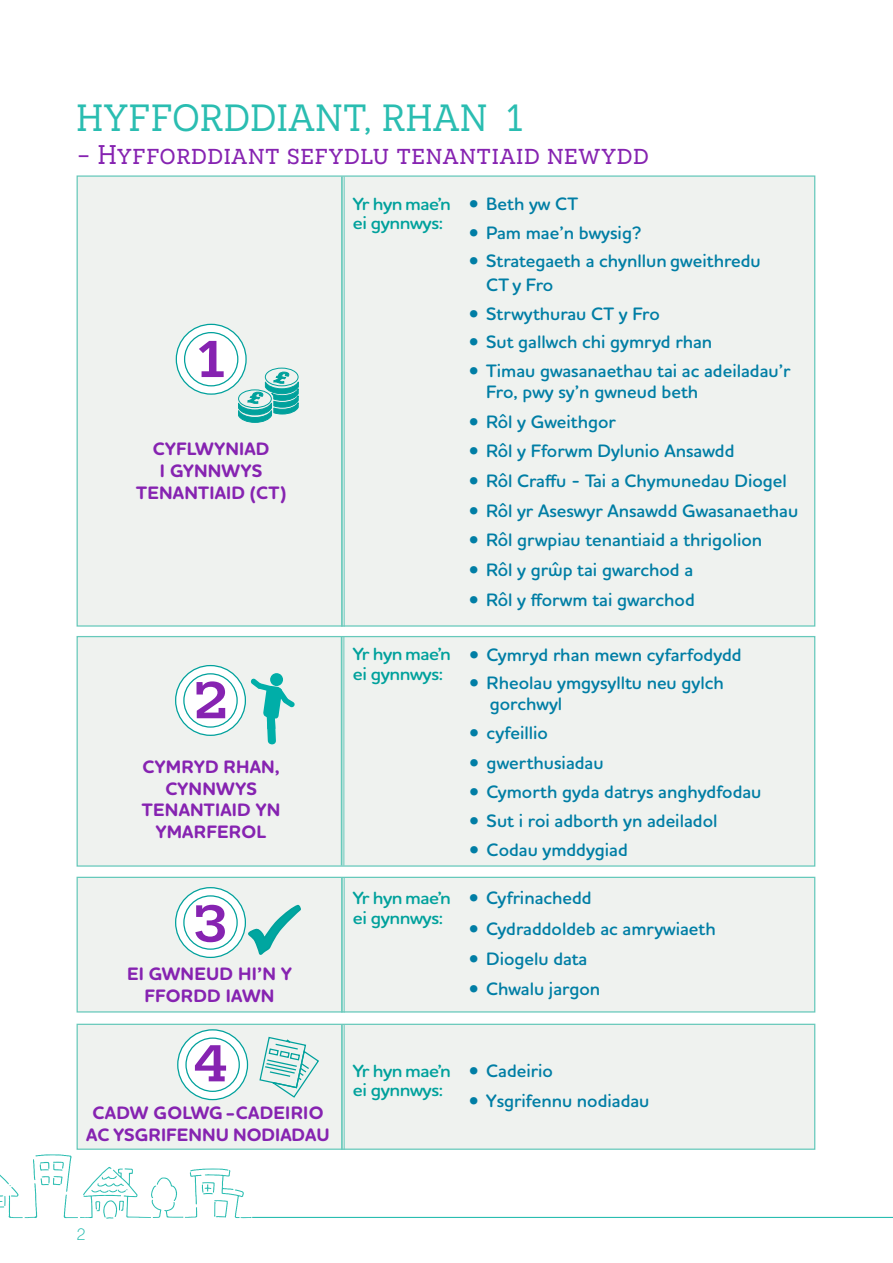
<style>
.page{position:relative;width:893px;height:1263px;background:#fff}
.page>*{position:absolute;margin:0;border:0;box-sizing:border-box;transform-origin:0 0}
.chapter_heading{font:500 64.5px "Novecentoslab";color:#8623b1;scale:1.16 1}
.chapter_heading-2{font:37.95px "Novecentoslab";letter-spacing:.02em;color:#2abdb1}
.chapter_heading-3{font:27px "Novecentoslab";letter-spacing:.025em;color:#8623b1}
.Houschka_Rounded_lig{font:600 18.3px/21px "Houschka Rounded";color:#007ea5}
.Houschka_Rounded_lig-2{font:700 18.3px/21.9px "Houschka Rounded";letter-spacing:.015em;color:#8623b1;text-align:center}
.Houschka_Rounded_lig-3{font:600 17.85px/19.5px "Houschka Rounded";letter-spacing:-.025em;color:#00a19c;scale:1.06 1}
.t1{font:15.75px "Shree Dev 0714";color:#2abdb1}
</style>
<div class="page">
<div style="left:77px;top:1024px;width:738px;height:126px;background:#eff2ef;border:1px solid #67c9bb"></div>
<div style="left:77px;top:175px;width:738px;height:452px;background:#eff2ef;border:1px solid #67c9bb"></div>
<div style="left:77px;top:636px;width:738px;height:231px;background:#eff2ef;border:1px solid #67c9bb"></div>
<div style="left:77px;top:877px;width:738px;height:135px;background:#eff2ef;border:1px solid #67c9bb"></div>
<hr style="left:252px;top:1217px;width:641px;height:1px;background:#2abdb1">
<svg style="left:0;top:1154px;width:252px;height:64px"></svg>
<svg style="left:176px;top:665px;width:69px;height:70px"></svg>
<div style="left:175px;top:665px;width:71px;height:71px;border:1px solid #00a19c;border-radius:50%"></div>
<div style="left:184px;top:674px;width:53px;height:53px;background:#fff;border-radius:50%"></div>
<div style="left:183px;top:673px;width:55px;height:55px;border:1px solid #00a19c;border-radius:50%"></div>
<svg style="left:178px;top:1030px;width:69px;height:69px"></svg>
<div style="left:177px;top:1029px;width:71px;height:71px;border:1px solid #00a19c;border-radius:50%"></div>
<div style="left:186px;top:1038px;width:53px;height:53px;background:#fff;border-radius:50%"></div>
<div style="left:185px;top:1037px;width:55px;height:55px;border:1px solid #00a19c;border-radius:50%"></div>
<svg style="left:176px;top:888px;width:69px;height:69px"></svg>
<div style="left:175px;top:887px;width:71px;height:71px;border:1px solid #00a19c;border-radius:50%"></div>
<div style="left:184px;top:896px;width:53px;height:53px;background:#fff;border-radius:50%"></div>
<div style="left:183px;top:895px;width:55px;height:55px;border:1px solid #00a19c;border-radius:50%"></div>
<svg style="left:176px;top:324px;width:70px;height:70px"></svg>
<div style="left:176px;top:324px;width:71px;height:71px;border:1px solid #00a19c;border-radius:50%"></div>
<div style="left:185px;top:333px;width:53px;height:53px;background:#fff;border-radius:50%"></div>
<div style="left:184px;top:332px;width:54px;height:54px;border:1px solid #00a19c;border-radius:50%"></div>
<hr style="left:344px;top:176px;width:1px;height:451px;background:#67c9bb">
<hr style="left:341px;top:176px;width:2px;height:451px;background:#67c9bb">
<hr style="left:344px;top:636px;width:1px;height:229px;background:#67c9bb">
<hr style="left:341px;top:636px;width:1px;height:229px;background:#67c9bb">
<hr style="left:344px;top:877px;width:1px;height:135px;background:#67c9bb">
<hr style="left:341px;top:877px;width:2px;height:135px;background:#67c9bb">
<hr style="left:344px;top:1025px;width:1px;height:125px;background:#67c9bb">
<hr style="left:341px;top:1025px;width:2px;height:125px;background:#67c9bb">
<svg style="left:248px;top:904px;width:53px;height:51px"></svg>
<div style="left:270px;top:673px;width:13px;height:13px;background:#00aea8;border-radius:50%"></div>
<svg style="left:251px;top:678px;width:44px;height:67px"></svg>
<div style="left:265px;top:368px;width:34px;height:18px;border:1px solid #00a19c;border-radius:50%"></div>
<svg style="left:238px;top:372px;width:61px;height:51px"></svg>
<svg style="left:259px;top:1036px;width:60px;height:62px"></svg>
<p class="chapter_heading-2" style="left:77px;top:96px;width:448px">HYFFORDDIANT, RHAN 1</p>
<p class="chapter_heading-3" style="left:77px;top:139px;width:574px">- Hyfforddiant sefydlu tenantiaid newydd</p>
<p class="chapter_heading" style="left:196px;top:316px;width:27px">1</p>
<p class="Houschka_Rounded_lig-2" style="left:136px;top:438px;width:152px">CYFLWYNIAD<br>I GYNNWYS<br>TENANTIAID (CT)</p>
<p class="chapter_heading" style="left:194px;top:658px;width:31px">2</p>
<p class="Houschka_Rounded_lig-2" style="left:142px;top:756px;width:140px">CYMRYD RHAN,<br>CYNNWYS<br>TENANTIAID YN<br>YMARFEROL</p>
<p class="chapter_heading" style="left:193px;top:881px;width:32px">3</p>
<p class="Houschka_Rounded_lig-2" style="left:127px;top:963px;width:166px">EI GWNEUD HI’N Y<br>FFORDD IAWN</p>
<p class="chapter_heading" style="left:193px;top:1021px;width:32px">4</p>
<p class="Houschka_Rounded_lig-2" style="left:86px;top:1102px;width:245px">CADW GOLWG – CADEIRIO<br>AC YSGRIFENNU NODIADAU</p>
<p class="Houschka_Rounded_lig-3" style="left:353px;top:194px;width:94px">Yr hyn mae’n ei gynnwys:</p>
<p class="Houschka_Rounded_lig-3" style="left:353px;top:644px;width:94px">Yr hyn mae’n ei gynnwys:</p>
<p class="Houschka_Rounded_lig-3" style="left:353px;top:888px;width:94px">Yr hyn mae’n ei gynnwys:</p>
<p class="Houschka_Rounded_lig" style="left:469px;top:193px;width:110px">• Beth yw CT</p>
<p class="Houschka_Rounded_lig" style="left:469px;top:222px;width:174px">• Pam mae’n bwysig?</p>
<p class="Houschka_Rounded_lig" style="left:469px;top:250px;width:293px">• Strategaeth a chynllun gweithredu</p>
<p class="Houschka_Rounded_lig" style="left:486px;top:274px;width:69px">CT y Fro</p>
<p class="Houschka_Rounded_lig" style="left:469px;top:303px;width:192px">• Strwythurau CT y Fro</p>
<p class="Houschka_Rounded_lig" style="left:469px;top:331px;width:244px">• Sut gallwch chi gymryd rhan</p>
<p class="Houschka_Rounded_lig" style="left:469px;top:360px;width:323px">• Timau gwasanaethau tai ac adeiladau’r</p>
<p class="Houschka_Rounded_lig" style="left:486px;top:381px;width:213px">Fro, pwy sy’n gwneud beth</p>
<p class="Houschka_Rounded_lig" style="left:469px;top:411px;width:148px">• Rôl y Gweithgor</p>
<p class="Houschka_Rounded_lig" style="left:469px;top:440px;width:267px">• Rôl y Fforwm Dylunio Ansawdd</p>
<p class="Houschka_Rounded_lig" style="left:469px;top:470px;width:319px">• Rôl Craffu - Tai a Chymunedau Diogel</p>
<p class="Houschka_Rounded_lig" style="left:469px;top:500px;width:331px">• Rôl yr Aseswyr Ansawdd Gwasanaethau</p>
<p class="Houschka_Rounded_lig" style="left:469px;top:529px;width:295px">• Rôl grwpiau tenantiaid a thrigolion</p>
<p class="Houschka_Rounded_lig" style="left:469px;top:559px;width:225px">• Rôl y grŵp tai gwarchod a</p>
<p class="Houschka_Rounded_lig" style="left:469px;top:589px;width:227px">• Rôl y fforwm tai gwarchod</p>
<p class="Houschka_Rounded_lig" style="left:470px;top:644px;width:274px">• Cymryd rhan mewn cyfarfodydd</p>
<p class="Houschka_Rounded_lig" style="left:490px;top:672px;width:235px;text-indent:-20px">• Rheolau ymgysylltu neu gylch gorchwyl</p>
<p class="Houschka_Rounded_lig" style="left:470px;top:722px;width:80px">• cyfeillio</p>
<p class="Houschka_Rounded_lig" style="left:470px;top:752px;width:135px">• gwerthusiadau</p>
<p class="Houschka_Rounded_lig" style="left:470px;top:781px;width:293px">• Cymorth gyda datrys anghydfodau</p>
<p class="Houschka_Rounded_lig" style="left:470px;top:810px;width:249px">• Sut i roi adborth yn adeiladol</p>
<p class="Houschka_Rounded_lig" style="left:470px;top:839px;width:160px">• Codau ymddygiad</p>
<p class="Houschka_Rounded_lig" style="left:469px;top:887px;width:124px">• Cyfrinachedd</p>
<p class="Houschka_Rounded_lig" style="left:469px;top:918px;width:248px">• Cydraddoldeb ac amrywiaeth</p>
<p class="Houschka_Rounded_lig" style="left:469px;top:948px;width:120px">• Diogelu data</p>
<p class="Houschka_Rounded_lig" style="left:469px;top:978px;width:133px">• Chwalu jargon</p>
<p class="Houschka_Rounded_lig-3" style="left:353px;top:1061px;width:94px">Yr hyn mae’n ei gynnwys:</p>
<p class="Houschka_Rounded_lig" style="left:469px;top:1060px;width:85px">• Cadeirio</p>
<p class="Houschka_Rounded_lig" style="left:469px;top:1090px;width:182px">• Ysgrifennu nodiadau</p>
<p class="t1" style="left:77px;top:1225px;width:11px">2</p>
</div>
